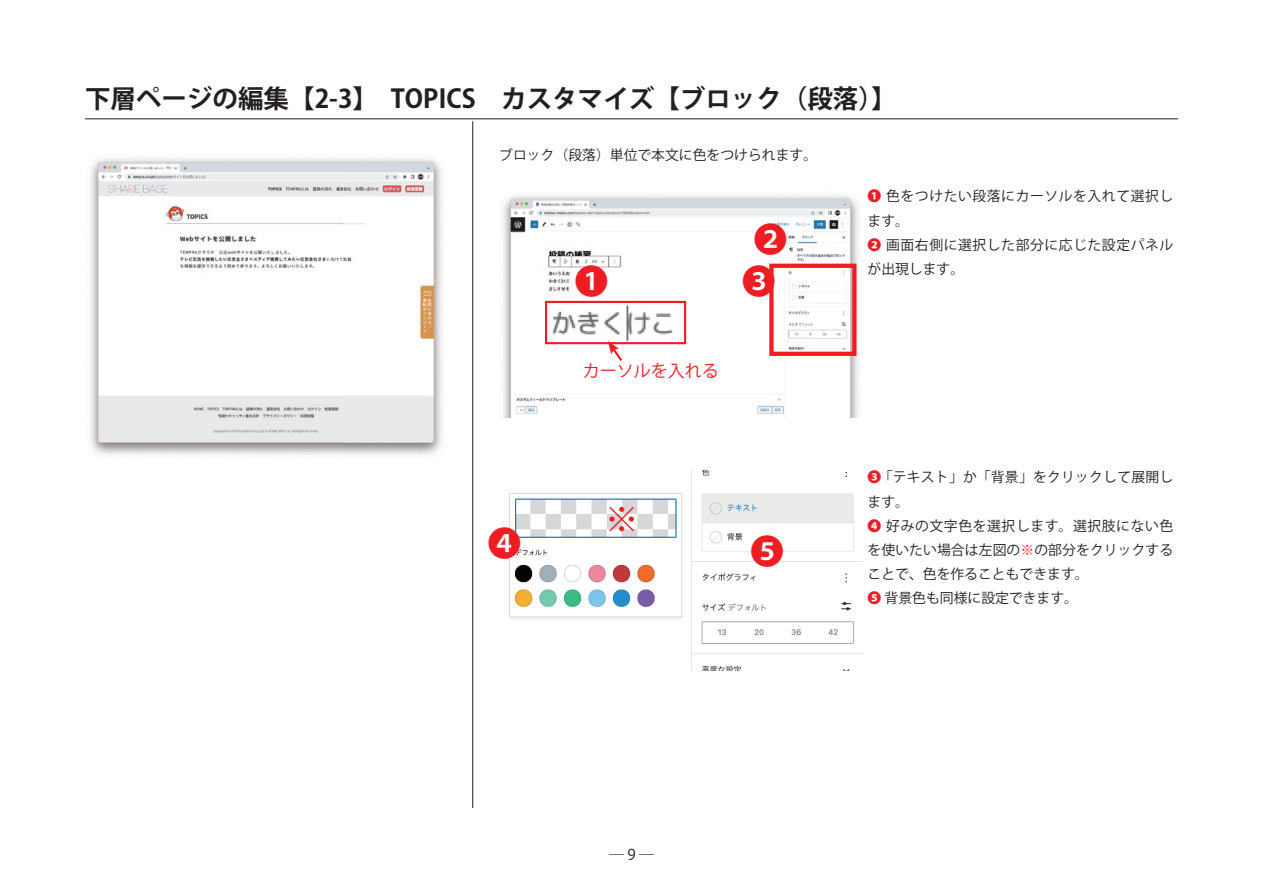
<style>
.page{position:relative;width:1263px;height:893px;background:#fff}
.page>*{position:absolute;margin:0;border:0;box-sizing:border-box;transform-origin:0 0}
.t1{font:34.05px/42.5px "Koz Go Pro";color:#ee1d23;text-align:center}
.t2{font:700 25.5px "Koz Go Pro";color:#231f20}
.t3{font:16.95px "Koz Go Pro";color:#ee1d23}
.t4{font:14.85px "Koz Go Pro";color:#231f20}
.t5{font:13.8px/24.2px "Koz Go Pro";letter-spacing:.015em;color:#231f20}
.t6{font:13.8px/24.2px "Koz Go Pro";letter-spacing:.04em;color:#231f20}
.s1{font-weight:700;color:#ee1d23}
.s2{color:#ee1d23}
</style>
<div class="page">
<hr style="left:472px;top:121px;width:1px;height:687px;background:#231f20">
<hr style="left:85px;top:119px;width:1093px;height:1px;background:#231f20">
<img style="left:503px;top:195px;width:356px;height:223px">
<div style="left:769px;top:264px;width:87px;height:92px;border:4px solid #ee1d23"></div>
<img style="left:509px;top:471px;width:354px;height:200px">
<img style="left:548px;top:304px;width:135px;height:37px">
<div style="left:545px;top:301px;width:141px;height:43px;border:2px solid #ee1d23"></div>
<svg style="left:608px;top:341px;width:16px;height:22px"></svg>
<img style="left:90px;top:158px;width:352px;height:297px">
<h2 class="t2" style="left:85px;top:82px;width:813px">下層ページの編集【2-3】　TOPICS　カスタマイズ【ブロック（段落）】</h2>
<p class="t5" style="left:499px;top:143px;width:319px">ブロック（段落）単位で本文に色をつけられます。</p>
<p class="t6" style="left:867px;top:185px;width:307px"><span class="s1">❶</span> 色をつけたい段落にカーソルを入れて選択します。<br><span class="s1">❷</span> 画面右側に選択した部分に応じた設定パネルが出現します。</p>
<h1 class="t1" style="left:742px;top:219px;width:47px">❷<br>❸</h1>
<h1 class="t1" style="left:574px;top:261px;width:36px">❶</h1>
<h1 class="t1" style="left:487px;top:523px;width:36px">❹</h1>
<p class="t3" style="left:583px;top:360px;width:138px">カーソルを入れる</p>
<h1 class="t1" style="left:605px;top:499px;width:36px">※</h1>
<h1 class="t1" style="left:750px;top:531px;width:36px">❺</h1>
<p class="t5" style="left:867px;top:466px;width:307px"><span class="s1">❸</span> 「テキスト」か「背景」をクリックして展開します。<br><span class="s1">❹</span> 好みの文字色を選択します。選択肢にない色を使いたい場合は左図の<span class="s2">※</span>の部分をクリックすることで、色を作ることもできます。<br><span class="s1">❺</span> 背景色も同様に設定できます。</p>
<p class="t4" style="left:609px;top:845px;width:46px">─ 9 ─</p>
</div>
